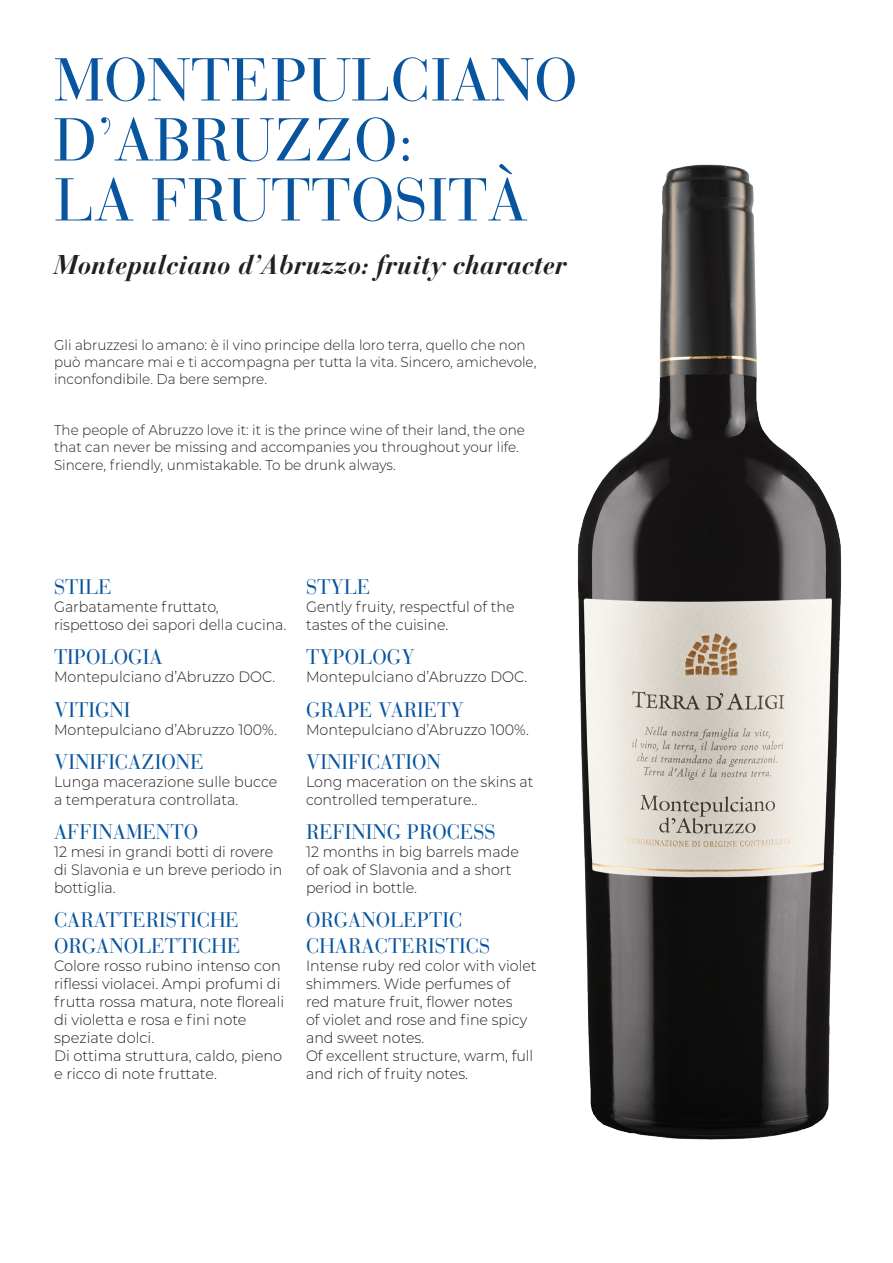
<style>
.page{position:relative;width:893px;height:1263px;background:#fff}
.page>*{position:absolute;margin:0;border:0;box-sizing:border-box;transform-origin:0 0}
.t1{font:60px/60px "Bauer Bodoni";color:#07549f}
.t2{font:italic 700 27px "Bauer Bodoni";color:#231f20}
.t3{font:21px/25.2px "Bauer Bodoni";color:#07549f;scale:.95 1}
.t4{font:300 15px/18px "Montserrat";color:#231f20;scale:.95 1}
.t5{font:300 15px/18px "Montserrat";color:#231f20}
.t6{font:300 14.25px/17.1px "Montserrat";color:#231f20;scale:.95 1}
</style>
<div class="page">
<img style="left:577px;top:164px;width:265px;height:976px">
<h1 class="t1" style="left:54px;top:51px;width:525px">MONTEPULCIANO<br>D’ABRUZZO:<br>LA FRUTTOSITÀ</h1>
<h2 class="t2" style="left:54px;top:248px;width:515px">Montepulciano d’Abruzzo: fruity character</h2>
<p class="t6" style="left:54px;top:336px;width:509px">Gli abruzzesi lo amano: è il vino principe della loro terra, quello che non può mancare mai e ti accompagna per tutta la vita. Sincero, amichevole, inconfondibile. Da bere sempre.</p>
<p class="t6" style="left:54px;top:421px;width:497px">The people of Abruzzo love it: it is the prince wine of their land, the one that can never be missing and accompanies you throughout your life.<br>Sincere, friendly, unmistakable. To be drunk always.</p>
<h3 class="t3" style="left:54px;top:575px;width:62px">STILE</h3>
<p class="t4" style="left:54px;top:597px;width:246px">Garbatamente fruttato, rispettoso dei sapori della cucina.</p>
<h3 class="t3" style="left:54px;top:645px;width:116px">TIPOLOGIA</h3>
<p class="t4" style="left:54px;top:668px;width:235px">Montepulciano d’Abruzzo DOC.</p>
<h3 class="t3" style="left:54px;top:697px;width:82px">VITIGNI</h3>
<p class="t4" style="left:54px;top:720px;width:236px">Montepulciano d’Abruzzo 100%.</p>
<h3 class="t3" style="left:54px;top:749px;width:159px">VINIFICAZIONE</h3>
<p class="t4" style="left:54px;top:772px;width:237px">Lunga macerazione sulle bucce a temperatura controllata.</p>
<h3 class="t3" style="left:54px;top:819px;width:153px">AFFINAMENTO</h3>
<p class="t4" style="left:54px;top:842px;width:242px">12 mesi in grandi botti di rovere di Slavonia e un breve periodo in bottiglia.</p>
<h3 class="t3" style="left:54px;top:908px;width:198px">CARATTERISTICHE<br>ORGANOLETTICHE</h3>
<p class="t5" style="left:54px;top:956px;width:232px">Colore rosso rubino intenso con riflessi violacei. Ampi profumi di frutta rossa matura, note floreali di violetta e rosa e fini note speziate dolci.<br>Di ottima struttura, caldo, pieno e ricco di note fruttate.</p>
<h3 class="t3" style="left:306px;top:575px;width:69px">STYLE</h3>
<p class="t4" style="left:306px;top:597px;width:221px">Gently fruity, respectful of the tastes of the cuisine.</p>
<h3 class="t3" style="left:306px;top:645px;width:116px">TYPOLOGY</h3>
<p class="t4" style="left:306px;top:668px;width:235px">Montepulciano d’Abruzzo DOC.</p>
<h3 class="t3" style="left:306px;top:697px;width:168px">GRAPE VARIETY</h3>
<p class="t4" style="left:306px;top:720px;width:236px">Montepulciano d’Abruzzo 100%.</p>
<h3 class="t3" style="left:306px;top:749px;width:144px">VINIFICATION</h3>
<p class="t4" style="left:306px;top:772px;width:241px">Long maceration on the skins at controlled temperature..</p>
<h3 class="t3" style="left:306px;top:819px;width:201px">REFINING PROCESS</h3>
<p class="t4" style="left:306px;top:842px;width:226px">12 months in big barrels made of oak of Slavonia and a short period in bottle.</p>
<h3 class="t3" style="left:306px;top:908px;width:195px">ORGANOLEPTIC<br>CHARACTERISTICS</h3>
<p class="t4" style="left:306px;top:956px;width:244px">Intense ruby red color with violet shimmers. Wide perfumes of red mature fruit, flower notes<br>of violet and rose and fine spicy and sweet notes.<br>Of excellent structure, warm, full and rich of fruity notes.</p>
</div>
